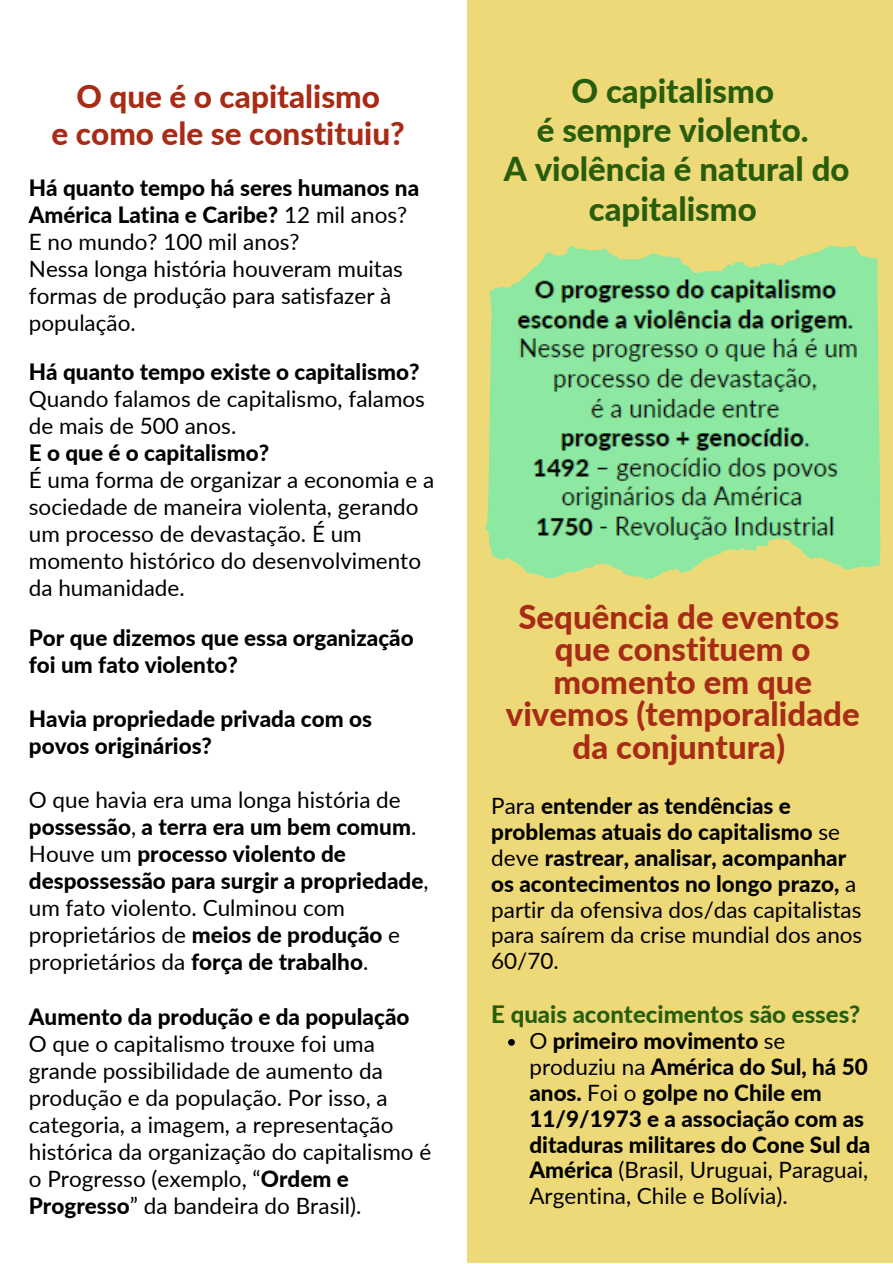
<style>
.page{position:relative;width:893px;height:1264px;background:#fff}
.page>*{position:absolute;margin:0;border:0;box-sizing:border-box;transform-origin:0 0}
.t1{font:800 33px/32.5px "Lato";color:#a82b15;text-align:center}
.t2{font:800 33px/39.3px "Lato";color:#285d0c;text-align:center}
.t3{font:800 31.5px "Lato";color:#a82b15}
.t4{font:800 24px "Lato";color:#285d0c}
.t5{font:800 22.5px/25.8px "Lato";color:#000}
.t6{font:22.5px/27px "Lato";color:#000}
.s1{font-weight:400}
.s2{font-weight:800}
</style>
<div class="page">
<svg style="left:467px;top:0;width:425px;height:1262px;background:#e5d97a"></svg>
<svg style="left:508px;top:1038px;width:7px;height:7px"></svg>
<img style="left:576px;top:245px;width:304px;height:296px">
<p class="t3" style="left:76px;top:77px;width:305px">O que é o capitalismo</p>
<p class="t3" style="left:52px;top:114px;width:355px">e como ele se constituiu?</p>
<p class="t5" style="left:29px;top:174px;width:392px;line-height:27px">Há quanto tempo há seres humanos na<br>América Latina e Caribe? <span class="s1">12 mil anos?</span></p>
<p class="t6" style="left:29px;top:228px;width:272px">E no mundo? 100 mil anos?</p>
<p class="t6" style="left:29px;top:255px;width:375px">Nessa longa história houveram muitas formas de produção para satisfazer à população.</p>
<p class="t5" style="left:29px;top:359px;width:392px">Há quanto tempo existe o capitalismo?</p>
<p class="t6" style="left:29px;top:385px;width:397px">Quando falamos de capitalismo, falamos de mais de 500 anos.</p>
<p class="t5" style="left:29px;top:439px;width:242px">E o que é o capitalismo?</p>
<p class="t6" style="left:29px;top:466px;width:407px">É uma forma de organizar a economia e a sociedade de maneira violenta, gerando um processo de devastação. É um momento histórico do desenvolvimento da humanidade.</p>
<p class="t5" style="left:29px;top:623px;width:386px;line-height:27px">Por que dizemos que essa organização foi um fato violento?</p>
<p class="t5" style="left:29px;top:704px;width:345px;line-height:27px">Havia propriedade privada com os povos originários?</p>
<p class="t6" style="left:29px;top:785px;width:389px">O que havia era uma longa história de <span class="s2">possessão</span>, <span class="s2">a terra era um bem comum</span>.</p>
<p class="t5" style="left:29px;top:839px;width:401px;line-height:27px"><span class="s1">Houve um</span> processo violento de despossessão para surgir a propriedade<span class="s1">, um fato violento. Culminou com proprietários de</span> meios de produção <span class="s1">e proprietários da</span> força de trabalho<span class="s1">.</span></p>
<p class="t5" style="left:29px;top:1003px;width:382px">Aumento da produção e da população</p>
<p class="t6" style="left:29px;top:1029px;width:404px">O que o capitalismo trouxe foi uma grande possibilidade de aumento da produção e da população. Por isso, a categoria, a imagem, a representação histórica da organização do capitalismo é o Progresso (exemplo, “<span class="s2">Ordem e Progresso</span>” da bandeira do Brasil).</p>
<p class="t2" style="left:571px;top:70px;width:204px">O capitalismo</p>
<p class="t2" style="left:537px;top:110px;width:273px">é sempre violento.</p>
<p class="t2" style="left:503px;top:149px;width:347px">A violência é natural do capitalismo</p>
<p class="t1" style="left:518px;top:599px;width:322px">Sequência de eventos</p>
<p class="t1" style="left:506px;top:632px;width:355px">que constituem o momento em que vivemos (temporalidade da conjuntura)</p>
<p class="t5" style="left:491px;top:792px;width:372px"><span class="s1">Para</span> entender as tendências e problemas atuais do capitalismo <span class="s1">se deve</span> rastrear, analisar, acompanhar os acontecimentos no longo prazo, <span class="s1">a partir da ofensiva dos/das capitalistas para saírem da crise mundial dos anos<br>60/70.</span></p>
<p class="t4" style="left:491px;top:999px;width:370px">E quais acontecimentos são esses?</p>
<p class="t5" style="left:529px;top:1027px;width:342px"><span class="s1">O</span> primeiro movimento <span class="s1">se produziu na</span> América do Sul, há 50 anos. <span class="s1">Foi o</span> golpe no Chile em<br>11/9/1973 e a associação com as ditaduras militares do Cone Sul da<br>América <span class="s1">(Brasil, Uruguai, Paraguai,<br>Argentina, Chile e Bolívia).</span></p>
</div>
